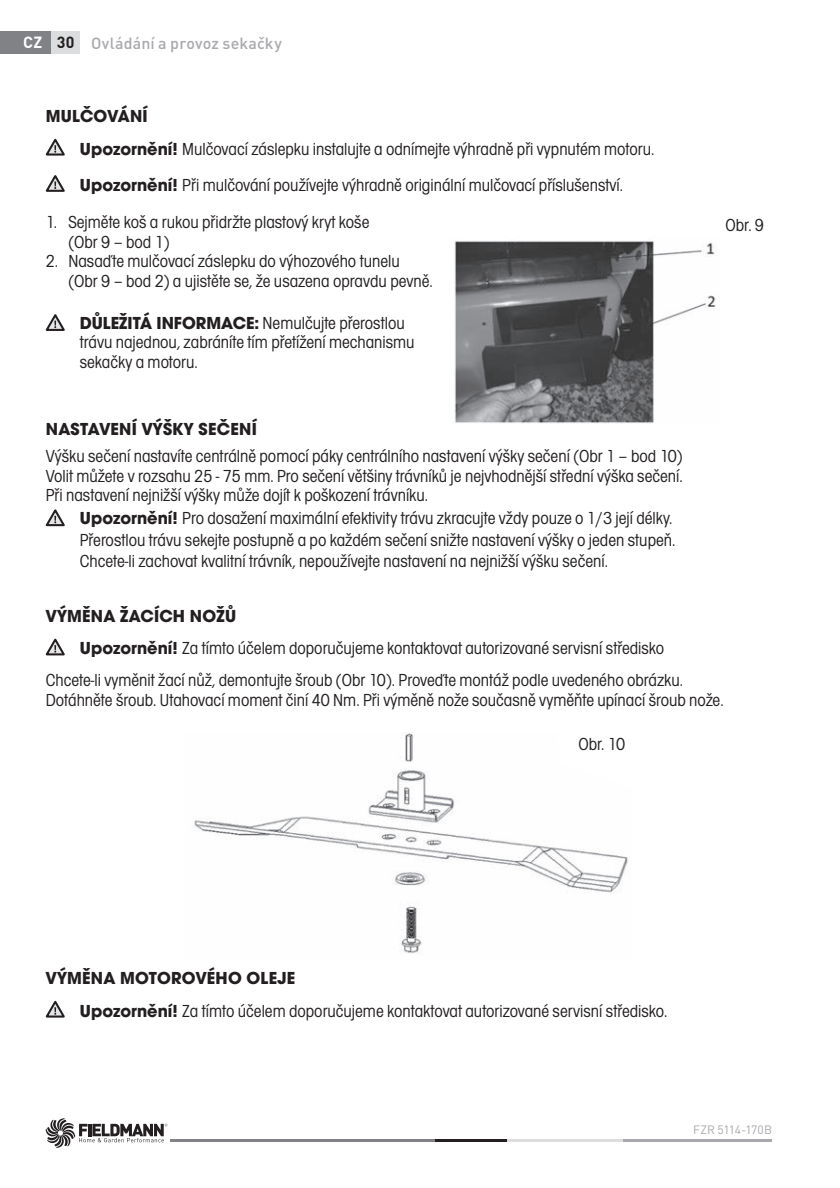
<style>
.page{position:relative;width:840px;height:1188px;background:#fff}
.page>*{position:absolute;margin:0;border:0;box-sizing:border-box;transform-origin:0 0}
.t1{font:18px/19.4px "Avant Gar Got Itc TOT Boo Con";color:#231f20}
.t2{font:700 18px "Avant Gar Got Itc TOT";letter-spacing:.015em;color:#231f20}
.t3{font:500 16px "DIN Pro";letter-spacing:.01em;color:#a8a9ad}
.t4{font:700 16px "DIN Pro";color:#fff}
.t5{font:12px "DIN Pro";letter-spacing:-.01em;color:#a8a9ad}
.s1{color:#231f20}
.s2{font-family:"Avant Gar Got Itc TOT";font-weight:700}
</style>
<div class="page">
<hr style="left:621px;top:1139px;width:150px;height:3px;background:#a8a9ad">
<hr style="left:506px;top:1139px;width:116px;height:3px;background:#dcdddf">
<hr style="left:170px;top:1139px;width:265px;height:3px;background:#808285">
<hr style="left:435px;top:1139px;width:71px;height:3px;background:#231f20">
<svg style="left:46px;top:1118px;width:121px;height:30px"></svg>
<div style="left:0;top:31px;width:51px;height:22px;background:#808285"></div>
<div style="left:51px;top:31px;width:29px;height:22px;background:#dcdddf"></div>
<svg style="left:46px;top:139px;width:19px;height:17px"></svg>
<svg style="left:46px;top:175px;width:19px;height:17px"></svg>
<svg style="left:46px;top:314px;width:19px;height:17px"></svg>
<svg style="left:46px;top:509px;width:19px;height:17px"></svg>
<svg style="left:46px;top:638px;width:19px;height:17px"></svg>
<img style="left:194px;top:733px;width:434px;height:220px">
<svg style="left:46px;top:1000px;width:19px;height:17px"></svg>
<img style="left:454px;top:241px;width:262px;height:183px">
<p class="t4" style="left:23px;top:32px;width:53px">CZ <span class="s1">30</span></p>
<p class="t3" style="left:91px;top:32px;width:192px">Ovládání a provoz sekačky</p>
<p class="t2" style="left:46px;top:105px;width:103px">MULČOVÁNÍ</p>
<p class="t1" style="left:80px;top:131px;width:576px;line-height:36.2px"><span class="s2">Upozornění!</span> Mulčovací záslepku instalujte a odnímejte výhradně při vypnutém motoru.<br><span class="s2">Upozornění!</span> Při mulčování používejte výhradně originální mulčovací příslušenství.</p>
<p class="t1" style="left:68px;top:213px;width:302px;text-indent:-23px">1. Sejměte koš a rukou přidržte plastový kryt koše (Obr 9 – bod 1)</p>
<p class="t1" style="left:68px;top:252px;width:365px;text-indent:-23px">2. Nasaďte mulčovací záslepku do výhozového tunelu (Obr 9 – bod 2) a ujistěte se, že usazena opravdu pevně.</p>
<p class="t1" style="left:80px;top:313px;width:336px"><span class="s2">DŮLEŽITÁ INFORMACE:</span> Nemulčujte přerostlou trávu najednou, zabráníte tím přetížení mechanismu sekačky a motoru.</p>
<p class="t1" style="left:725px;top:216px;width:40px">Obr. 9</p>
<p class="t2" style="left:46px;top:417px;width:212px">NASTAVENÍ VÝŠKY SEČENÍ</p>
<p class="t1" style="left:46px;top:447px;width:638px;text-align:justify">Výšku sečení nastavíte centrálně pomocí páky centrálního nastavení výšky sečení (Obr 1 – bod 10)<br>Volit můžete v rozsahu 25 - 75 mm. Pro sečení většiny trávníků je nejvhodnější střední výška sečení.<br>Při nastavení nejnižší výšky může dojít k poškození trávníku.</p>
<p class="t1" style="left:80px;top:507px;width:597px;line-height:21.6px"><span class="s2">Upozornění!</span> Pro dosažení maximální efektivity trávu zkracujte vždy pouze o 1/3 její délky.<br>Přerostlou trávu sekejte postupně a po každém sečení snižte nastavení výšky o jeden stupeň.<br>Chcete-li zachovat kvalitní trávník, nepoužívejte nastavení na nejnižší výšku sečení.</p>
<p class="t2" style="left:46px;top:605px;width:192px">VÝMĚNA ŽACÍCH NOŽŮ</p>
<p class="t1" style="left:46px;top:633px;width:638px;line-height:31.8px;text-indent:34px"><span class="s2">Upozornění!</span> Za tímto účelem doporučujeme kontaktovat autorizované servisní středisko<br>Chcete-li vyměnit žací nůž, demontujte šroub (Obr 10). Proveďte montáž podle uvedeného obrázku.</p>
<p class="t1" style="left:46px;top:690px;width:679px">Dotáhněte šroub. Utahovací moment činí 40 Nm. Při výměně nože současně vyměňte upínací šroub nože.</p>
<p class="t1" style="left:578px;top:734px;width:48px">Obr. 10</p>
<p class="t2" style="left:46px;top:967px;width:251px">VÝMĚNA MOTOROVÉHO OLEJE</p>
<p class="t1" style="left:80px;top:1001px;width:589px"><span class="s2">Upozornění!</span> Za tímto účelem doporučujeme kontaktovat autorizované servisní středisko.</p>
<p class="t5" style="left:693px;top:1120px;width:80px">FZR 5114-170B</p>
</div>
